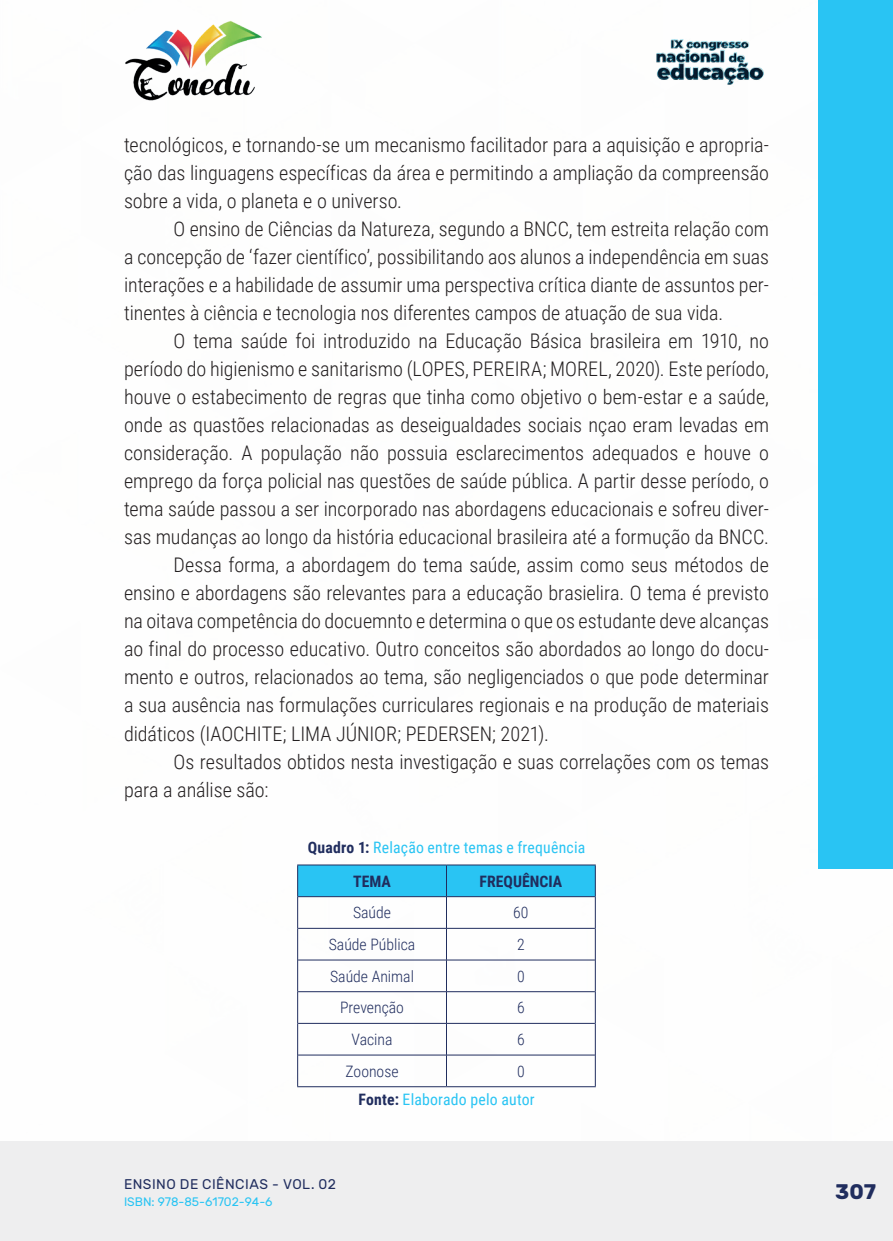
<style>
.page{position:relative;width:893px;height:1241px;background:#fff}
.page>*{position:absolute;margin:0;border:0;box-sizing:border-box;transform-origin:0 0}
.t1{font:700 21px "Rubik";color:#202d5e}
._9_CORPO{font:300 20.12px/28px "Roboto Condensed";color:#231f20;text-align:justify}
._20_CELULAS{font:300 15.75px "Roboto Condensed";color:#202d5e}
._14_LEGENDAS{font:15.75px "Roboto Condensed";letter-spacing:.01em;color:#29c4f3}
._15_FONTES{font:15.75px "Roboto Condensed";letter-spacing:.015em;color:#29c4f3}
._20_CELULAS-2{font:700 15.75px "Roboto Condensed";color:#202d5e}
.t2{font:14px "Rubik";letter-spacing:.035em;color:#202d5e}
.t3{font:12.25px "Rubik";color:#29c4f3}
.s1{font-weight:700;color:#202d5e}
</style>
<div class="page">
<div style="left:0;top:1141px;width:893px;height:99px;background:#eeeeef"></div>
<div style="left:819px;top:0;width:74px;height:868px;background:#29c4f3"></div>
<img style="left:125px;top:20px;width:137px;height:81px">
<img style="left:656px;top:39px;width:108px;height:46px">
<div style="left:298px;top:865px;width:297px;height:31px;background:#29c4f3"></div>
<hr style="left:297px;top:896px;width:1px;height:32px;background:#202d5e">
<hr style="left:595px;top:896px;width:1px;height:32px;background:#202d5e">
<hr style="left:297px;top:928px;width:1px;height:31px;background:#202d5e">
<hr style="left:595px;top:928px;width:1px;height:31px;background:#202d5e">
<hr style="left:297px;top:959px;width:1px;height:32px;background:#202d5e">
<hr style="left:595px;top:959px;width:1px;height:32px;background:#202d5e">
<hr style="left:297px;top:991px;width:1px;height:32px;background:#202d5e">
<hr style="left:595px;top:991px;width:1px;height:32px;background:#202d5e">
<hr style="left:297px;top:1023px;width:1px;height:31px;background:#202d5e">
<hr style="left:595px;top:1023px;width:1px;height:31px;background:#202d5e">
<hr style="left:446px;top:896px;width:1px;height:32px;background:#202d5e">
<hr style="left:298px;top:927px;width:148px;height:1px;background:#202d5e">
<hr style="left:446px;top:927px;width:149px;height:1px;background:#202d5e">
<hr style="left:446px;top:928px;width:1px;height:31px;background:#202d5e">
<hr style="left:298px;top:959px;width:148px;height:1px;background:#202d5e">
<hr style="left:446px;top:959px;width:149px;height:1px;background:#202d5e">
<hr style="left:446px;top:960px;width:1px;height:31px;background:#202d5e">
<hr style="left:298px;top:991px;width:148px;height:1px;background:#202d5e">
<hr style="left:446px;top:991px;width:149px;height:1px;background:#202d5e">
<hr style="left:446px;top:991px;width:1px;height:31px;background:#202d5e">
<hr style="left:298px;top:1022px;width:148px;height:1px;background:#202d5e">
<hr style="left:446px;top:1022px;width:149px;height:1px;background:#202d5e">
<hr style="left:446px;top:1023px;width:1px;height:31px;background:#202d5e">
<hr style="left:297px;top:864px;width:149px;height:1px;background:#202d5e">
<hr style="left:297px;top:865px;width:1px;height:31px;background:#202d5e">
<hr style="left:446px;top:864px;width:150px;height:1px;background:#202d5e">
<hr style="left:595px;top:865px;width:1px;height:31px;background:#202d5e">
<hr style="left:446px;top:865px;width:1px;height:31px;background:#202d5e">
<hr style="left:298px;top:896px;width:148px;height:1px;background:#202d5e">
<hr style="left:446px;top:896px;width:149px;height:1px;background:#202d5e">
<hr style="left:298px;top:1054px;width:148px;height:1px;background:#202d5e">
<hr style="left:446px;top:1054px;width:149px;height:1px;background:#202d5e">
<hr style="left:446px;top:1055px;width:1px;height:31px;background:#202d5e">
<hr style="left:297px;top:1054px;width:1px;height:32px;background:#202d5e">
<hr style="left:595px;top:1054px;width:1px;height:32px;background:#202d5e">
<hr style="left:297px;top:1086px;width:149px;height:1px;background:#202d5e">
<hr style="left:446px;top:1086px;width:150px;height:1px;background:#202d5e">
<p class="_9_CORPO" style="left:124px;top:130px;width:646px">tecnológicos, e tornando-se um mecanismo facilitador para a aquisição e apropria&shy;ção das linguagens específicas da área e permitindo a ampliação da compreensão sobre a vida, o planeta e o universo.</p>
<p class="_9_CORPO" style="left:124px;top:214px;width:646px;text-indent:50px">O ensino de Ciências da Natureza, segundo a BNCC, tem estreita relação com a concepção de ‘fazer científico’, possibilitando aos alunos a independência em suas interações e a habilidade de assumir uma perspectiva crítica diante de assuntos per&shy;tinentes à ciência e tecnologia nos diferentes campos de atuação de sua vida.</p>
<p class="_9_CORPO" style="left:124px;top:326px;width:646px;text-indent:50px">O tema saúde foi introduzido na Educação Básica brasileira em 1910, no período do higienismo e sanitarismo (LOPES, PEREIRA; MOREL, 2020). Este período, houve o estabecimento de regras que tinha como objetivo o bem-estar e a saúde, onde as quastões relacionadas as deseigualdades sociais nçao eram levadas em consideração. A população não possuia esclarecimentos adequados e houve o emprego da força policial nas questões de saúde pública. A partir desse período, o tema saúde passou a ser incorporado nas abordagens educacionais e sofreu diver&shy;sas mudanças ao longo da história educacional brasileira até a formução da BNCC.</p>
<p class="_9_CORPO" style="left:124px;top:550px;width:646px;text-indent:50px">Dessa forma, a abordagem do tema saúde, assim como seus métodos de ensino e abordagens são relevantes para a educação brasielira. O tema é previsto na oitava competência do docuemnto e determina o que os estudante deve alcanças ao final do processo educativo. Outro conceitos são abordados ao longo do docu&shy;mento e outros, relacionados ao tema, são negligenciados o que pode determinar a sua ausência nas formulações curriculares regionais e na produção de materiais didáticos (IAOCHITE; LIMA JÚNIOR; PEDERSEN; 2021).</p>
<p class="_9_CORPO" style="left:124px;top:746px;width:646px;text-indent:50px">Os resultados obtidos nesta investigação e suas correlações com os temas para a análise são:</p>
<p class="_14_LEGENDAS" style="left:308px;top:835px;width:279px"><span class="s1">Quadro 1:</span> Relação entre temas e frequência</p>
<p class="_20_CELULAS-2" style="left:353px;top:870px;width:39px">TEMA</p>
<p class="_20_CELULAS-2" style="left:480px;top:870px;width:84px">FREQUÊNCIA</p>
<p class="_20_CELULAS" style="left:353px;top:901px;width:40px">Saúde</p>
<p class="_20_CELULAS" style="left:513px;top:901px;width:17px">60</p>
<p class="_20_CELULAS" style="left:329px;top:933px;width:88px">Saúde Pública</p>
<p class="_20_CELULAS" style="left:517px;top:933px;width:9px">2</p>
<p class="_20_CELULAS" style="left:330px;top:964px;width:85px">Saúde Animal</p>
<p class="_20_CELULAS" style="left:517px;top:964px;width:9px">0</p>
<p class="_20_CELULAS" style="left:340px;top:996px;width:65px">Prevenção</p>
<p class="_20_CELULAS" style="left:517px;top:996px;width:9px">6</p>
<p class="_20_CELULAS" style="left:352px;top:1028px;width:43px">Vacina</p>
<p class="_20_CELULAS" style="left:517px;top:1028px;width:9px">6</p>
<p class="_20_CELULAS" style="left:346px;top:1059px;width:55px">Zoonose</p>
<p class="_20_CELULAS" style="left:517px;top:1059px;width:9px">0</p>
<p class="_15_FONTES" style="left:358px;top:1087px;width:178px"><span class="s1">Fonte:</span> Elaborado pelo autor</p>
<p class="t2" style="left:124px;top:1175px;width:213px">ENSINO DE CIÊNCIAS - VOL. 02</p>
<p class="t3" style="left:124px;top:1194px;width:150px">ISBN: 978-85-61702-94-6</p>
<p class="t1" style="left:835px;top:1179px;width:43px">307</p>
</div>
